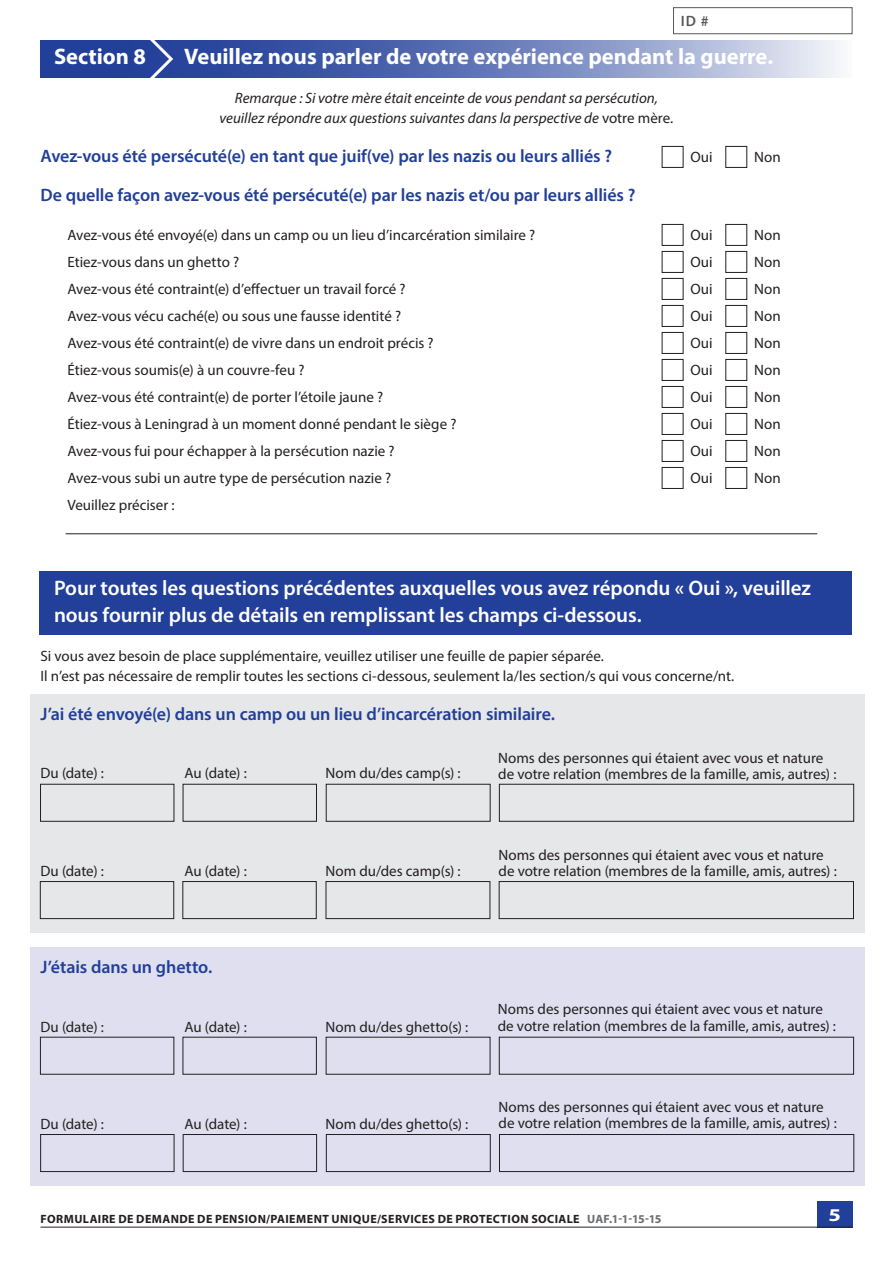
<style>
.page{position:relative;width:893px;height:1263px;background:#fff}
.page>*{position:absolute;margin:0;border:0;box-sizing:border-box;transform-origin:0 0}
.section{font:700 22.5px "Myriad Pro";color:#fff}
.bold_text{font:600 21px/27px "Myriad Pro";letter-spacing:-.005em;color:#fff}
.bold_text-2{font:600 18px "Myriad Pro";letter-spacing:-.005em;color:#223f99}
.t1{font:700 18px "Myriad Pro";color:#fff;scale:1.25 1}
.text{font:15px/16.5px "Myriad Pro";color:#231f20}
.text-2{font:italic 15px/19.5px "Myriad Pro";color:#231f20;text-align:center}
.bold_text-3{font:15px "Myriad Pro";color:#231f20}
.t2{font:600 15px "Myriad Pro";color:#57585a}
.t3{font:700 12px "Myriad Pro";letter-spacing:.035em;color:#231f20}
.s1{font-style:normal}
.s2{color:#6c6d70}
</style>
<div class="page">
<svg style="left:40px;top:40px;width:800px;height:38px;background:#6a7dba"></svg>
<svg style="left:144px;top:40px;width:31px;height:38px"></svg>
<hr style="left:66px;top:533px;width:751px;height:1px;background:#231f20">
<div style="left:30px;top:695px;width:834px;height:238px;background:#e6e7e9"></div>
<div style="left:326px;top:784px;width:165px;height:38px;border:1px solid #231f20"></div>
<div style="left:499px;top:784px;width:355px;height:38px;border:1px solid #231f20"></div>
<div style="left:30px;top:948px;width:834px;height:238px;background:#e0dfef"></div>
<div style="left:40px;top:784px;width:134px;height:38px;border:1px solid #231f20"></div>
<div style="left:183px;top:784px;width:134px;height:38px;border:1px solid #231f20"></div>
<div style="left:326px;top:881px;width:164px;height:38px;border:1px solid #231f20"></div>
<div style="left:499px;top:881px;width:355px;height:38px;border:1px solid #231f20"></div>
<div style="left:40px;top:881px;width:134px;height:38px;border:1px solid #231f20"></div>
<div style="left:182px;top:881px;width:135px;height:38px;border:1px solid #231f20"></div>
<div style="left:326px;top:1134px;width:165px;height:38px;border:1px solid #231f20"></div>
<div style="left:499px;top:1134px;width:355px;height:38px;border:1px solid #231f20"></div>
<div style="left:40px;top:1134px;width:134px;height:38px;border:1px solid #231f20"></div>
<div style="left:183px;top:1134px;width:134px;height:38px;border:1px solid #231f20"></div>
<div style="left:40px;top:571px;width:812px;height:64px;background:#223f99"></div>
<div style="left:817px;top:1201px;width:35px;height:26px;background:#223f99"></div>
<hr style="left:40px;top:1227px;width:812px;height:1px;background:#231f20">
<div style="left:673px;top:7px;width:179px;height:27px;border:1px solid #57585a"></div>
<div style="left:662px;top:146px;width:21px;height:22px;border:1px solid #231f20"></div>
<div style="left:725px;top:146px;width:22px;height:22px;border:1px solid #231f20"></div>
<div style="left:662px;top:224px;width:21px;height:22px;border:1px solid #231f20"></div>
<div style="left:725px;top:224px;width:22px;height:22px;border:1px solid #231f20"></div>
<div style="left:662px;top:251px;width:21px;height:22px;border:1px solid #231f20"></div>
<div style="left:725px;top:251px;width:22px;height:22px;border:1px solid #231f20"></div>
<div style="left:662px;top:278px;width:21px;height:22px;border:1px solid #231f20"></div>
<div style="left:725px;top:278px;width:22px;height:22px;border:1px solid #231f20"></div>
<div style="left:662px;top:305px;width:21px;height:22px;border:1px solid #231f20"></div>
<div style="left:725px;top:305px;width:22px;height:22px;border:1px solid #231f20"></div>
<div style="left:662px;top:332px;width:21px;height:22px;border:1px solid #231f20"></div>
<div style="left:725px;top:332px;width:22px;height:22px;border:1px solid #231f20"></div>
<div style="left:662px;top:359px;width:21px;height:22px;border:1px solid #231f20"></div>
<div style="left:725px;top:359px;width:22px;height:22px;border:1px solid #231f20"></div>
<div style="left:662px;top:386px;width:21px;height:22px;border:1px solid #231f20"></div>
<div style="left:725px;top:386px;width:22px;height:22px;border:1px solid #231f20"></div>
<div style="left:662px;top:413px;width:21px;height:22px;border:1px solid #231f20"></div>
<div style="left:725px;top:413px;width:22px;height:22px;border:1px solid #231f20"></div>
<div style="left:662px;top:440px;width:21px;height:22px;border:1px solid #231f20"></div>
<div style="left:725px;top:440px;width:22px;height:22px;border:1px solid #231f20"></div>
<div style="left:662px;top:467px;width:21px;height:22px;border:1px solid #231f20"></div>
<div style="left:725px;top:467px;width:22px;height:22px;border:1px solid #231f20"></div>
<p class="t2" style="left:681px;top:12px;width:29px">ID #</p>
<p class="section" style="left:54px;top:42px;width:94px">Section 8</p>
<p class="section" style="left:184px;top:42px;width:590px">Veuillez nous parler de votre expérience pendant la guerre.</p>
<p class="text-2" style="left:220px;top:88px;width:455px">Remarque : Si votre mère était enceinte de vous pendant sa persécution, veuillez répondre aux questions suivantes dans la perspective de <span class="s1">votre mère.</span></p>
<p class="bold_text-2" style="left:40px;top:144px;width:573px">Avez-vous été persécuté(e) en tant que juif(ve) par les nazis ou leurs alliés ?</p>
<p class="bold_text-3" style="left:690px;top:148px;width:24px">Oui</p>
<p class="bold_text-3" style="left:754px;top:148px;width:28px">Non</p>
<p class="bold_text-2" style="left:40px;top:183px;width:596px">De quelle façon avez-vous été persécuté(e) par les nazis et/ou par leurs alliés ?</p>
<p class="text" style="left:68px;top:226px;width:469px">Avez-vous été envoyé(e) dans un camp ou un lieu d’incarcération similaire ?</p>
<p class="text" style="left:690px;top:226px;width:24px">Oui</p>
<p class="text" style="left:754px;top:226px;width:28px">Non</p>
<p class="text" style="left:68px;top:253px;width:173px">Etiez-vous dans un ghetto ?</p>
<p class="text" style="left:690px;top:253px;width:24px">Oui</p>
<p class="text" style="left:754px;top:253px;width:28px">Non</p>
<p class="bold_text-3" style="left:68px;top:280px;width:340px">Avez-vous été contraint(e) d’effectuer un travail forcé ?</p>
<p class="bold_text-3" style="left:690px;top:280px;width:24px">Oui</p>
<p class="bold_text-3" style="left:754px;top:280px;width:28px">Non</p>
<p class="text" style="left:68px;top:307px;width:335px">Avez-vous vécu caché(e) ou sous une fausse identité ?</p>
<p class="text" style="left:690px;top:307px;width:24px">Oui</p>
<p class="text" style="left:754px;top:307px;width:28px">Non</p>
<p class="text" style="left:68px;top:334px;width:368px">Avez-vous été contraint(e) de vivre dans un endroit précis ?</p>
<p class="text" style="left:690px;top:334px;width:24px">Oui</p>
<p class="text" style="left:754px;top:334px;width:28px">Non</p>
<p class="text" style="left:68px;top:361px;width:239px">Étiez-vous soumis(e) à un couvre-feu ?</p>
<p class="text" style="left:690px;top:361px;width:24px">Oui</p>
<p class="text" style="left:754px;top:361px;width:28px">Non</p>
<p class="text" style="left:68px;top:388px;width:317px">Avez-vous été contraint(e) de porter l’étoile jaune ?</p>
<p class="text" style="left:690px;top:388px;width:24px">Oui</p>
<p class="text" style="left:754px;top:388px;width:28px">Non</p>
<p class="text" style="left:68px;top:415px;width:390px">Étiez-vous à Leningrad à un moment donné pendant le siège ?</p>
<p class="text" style="left:690px;top:415px;width:24px">Oui</p>
<p class="text" style="left:754px;top:415px;width:28px">Non</p>
<p class="text" style="left:68px;top:442px;width:329px">Avez-vous fui pour échapper à la persécution nazie ?</p>
<p class="text" style="left:690px;top:442px;width:24px">Oui</p>
<p class="text" style="left:754px;top:442px;width:28px">Non</p>
<p class="text" style="left:68px;top:469px;width:325px">Avez-vous subi un autre type de persécution nazie ?</p>
<p class="text" style="left:690px;top:469px;width:24px">Oui</p>
<p class="text" style="left:754px;top:469px;width:28px">Non</p>
<p class="text" style="left:67px;top:496px;width:109px">Veuillez préciser :</p>
<p class="bold_text" style="left:54px;top:574px;width:759px">Pour toutes les questions précédentes auxquelles vous avez répondu « Oui », veuillez nous fournir plus de détails en remplissant les champs ci-dessous.</p>
<p class="text" style="left:40px;top:648px;width:565px">Si vous avez besoin de place supplémentaire, veuillez utiliser une feuille de papier séparée.</p>
<p class="text" style="left:40px;top:667px;width:695px">Il n’est pas nécessaire de remplir toutes les sections ci-dessous, seulement la/les section/s qui vous concerne/nt.</p>
<p class="bold_text-2" style="left:40px;top:702px;width:516px">J’ai été envoyé(e) dans un camp ou un lieu d’incarcération similaire.</p>
<p class="text" style="left:40px;top:765px;width:65px">Du (date) :</p>
<p class="text" style="left:184px;top:765px;width:64px">Au (date) :</p>
<p class="text" style="left:326px;top:765px;width:137px">Nom du/des camp(s) :</p>
<p class="text" style="left:40px;top:862px;width:65px">Du (date) :</p>
<p class="text" style="left:184px;top:862px;width:64px">Au (date) :</p>
<p class="text" style="left:326px;top:862px;width:137px">Nom du/des camp(s) :</p>
<p class="text" style="left:498px;top:749px;width:340px">Noms des personnes qui étaient avec vous et nature de votre relation (membres de la famille, amis, autres) :</p>
<p class="text" style="left:499px;top:846px;width:340px">Noms des personnes qui étaient avec vous et nature de votre relation (membres de la famille, amis, autres) :</p>
<p class="bold_text-2" style="left:40px;top:956px;width:173px">J’étais dans un ghetto.</p>
<p class="text" style="left:40px;top:1018px;width:65px">Du (date) :</p>
<p class="text" style="left:184px;top:1018px;width:64px">Au (date) :</p>
<p class="text" style="left:326px;top:1018px;width:144px">Nom du/des ghetto(s) :</p>
<p class="text" style="left:40px;top:1116px;width:65px">Du (date) :</p>
<p class="text" style="left:184px;top:1116px;width:64px">Au (date) :</p>
<p class="text" style="left:326px;top:1116px;width:144px">Nom du/des ghetto(s) :</p>
<p class="text" style="left:498px;top:1001px;width:340px">Noms des personnes qui étaient avec vous et nature de votre relation (membres de la famille, amis, autres) :</p>
<p class="text" style="left:499px;top:1098px;width:340px">Noms des personnes qui étaient avec vous et nature de votre relation (membres de la famille, amis, autres) :</p>
<p class="t3" style="left:41px;top:1211px;width:622px">FORMULAIRE DE DEMANDE DE PENSION/PAIEMENT UNIQUE/SERVICES DE PROTECTION SOCIALE <span class="s2">UAF.1-1-15-15</span></p>
<p class="t1" style="left:829px;top:1203px;width:11px">5</p>
</div>
